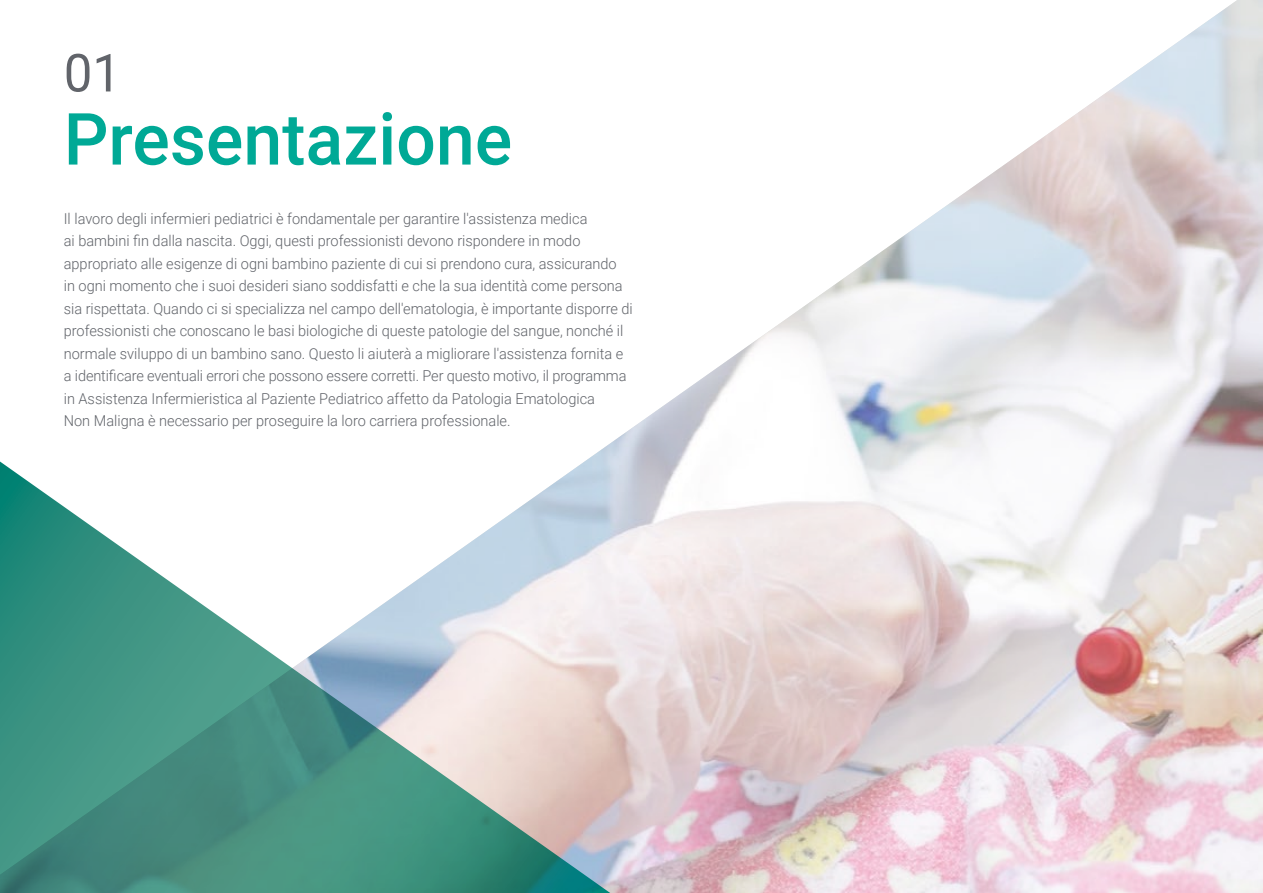
<style>
.page{position:relative;width:1263px;height:893px;background:#fff}
.page>*{position:absolute;margin:0;border:0;box-sizing:border-box;transform-origin:0 0}
.t1{font:500 72px "Roboto";color:#00a996}
.t2{font:52.5px "Roboto";color:#61646a}
.t3{font:300 15px/22.5px "Roboto";color:#61646a}
</style>
<div class="page">
<img style="left:607px;top:0;width:656px;height:893px">
<svg style="left:0;top:446px;width:640px;height:447px"></svg>
<h2 class="t2" style="left:64px;top:36px;width:59px">01</h2>
<h1 class="t1" style="left:64px;top:89px;width:450px">Presentazione</h1>
<p class="t3" style="left:64px;top:207px;width:571px">Il lavoro degli infermieri pediatrici è fondamentale per garantire l'assistenza medica<br>ai bambini fin dalla nascita. Oggi, questi professionisti devono rispondere in modo appropriato alle esigenze di ogni bambino paziente di cui si prendono cura, assicurando<br>in ogni momento che i suoi desideri siano soddisfatti e che la sua identità come persona sia rispettata. Quando ci si specializza nel campo dell'ematologia, è importante disporre di professionisti che conoscano le basi biologiche di queste patologie del sangue, nonché il normale sviluppo di un bambino sano. Questo li aiuterà a migliorare l'assistenza fornita e a identificare eventuali errori che possono essere corretti. Per questo motivo, il programma in Assistenza Infermieristica al Paziente Pediatrico affetto da Patologia Ematologica<br>Non Maligna è necessario per proseguire la loro carriera professionale.</p>
</div>
